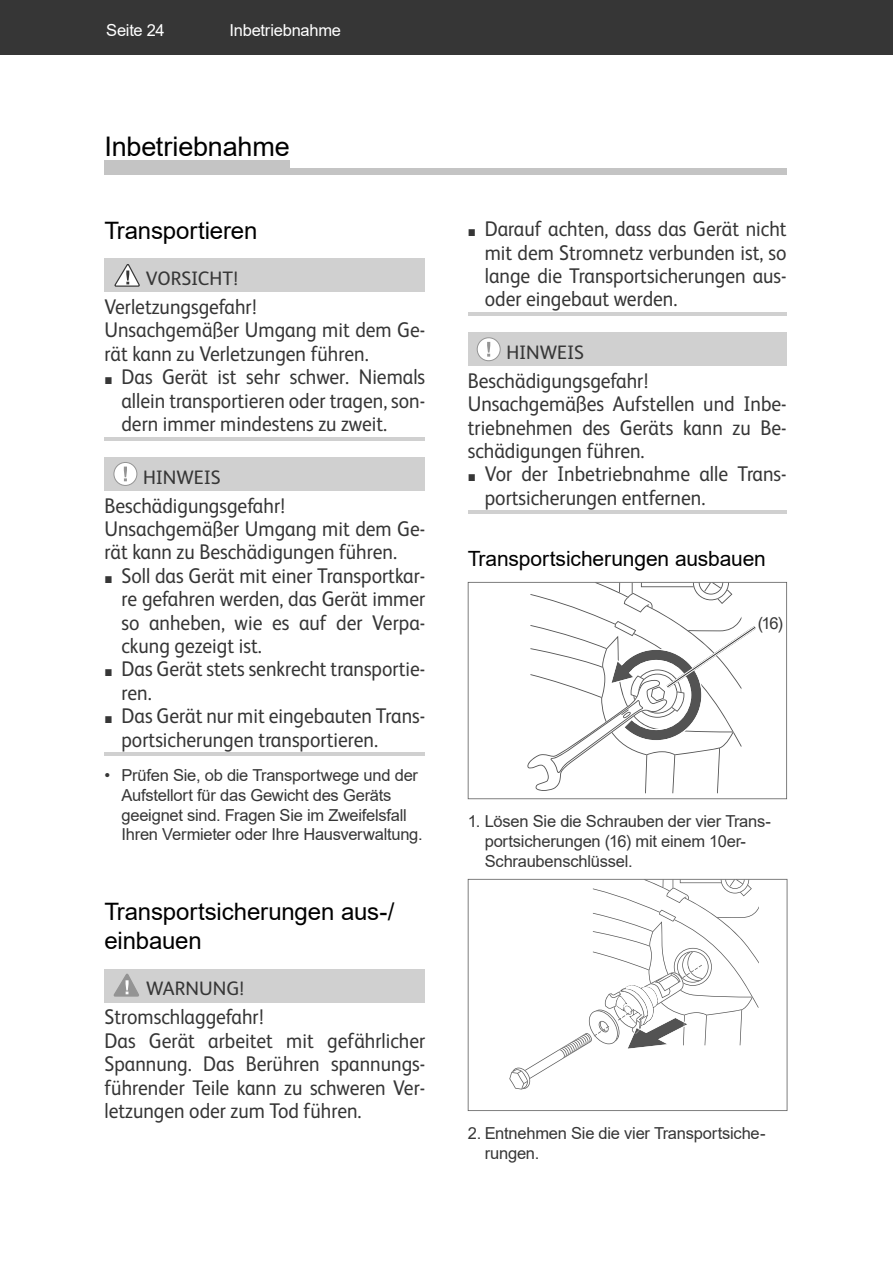
<style>
.page{position:relative;width:893px;height:1263px;background:#fff}
.page>*{position:absolute;margin:0;border:0;box-sizing:border-box;transform-origin:0 0}
.t1{font:27px "Arial";letter-spacing:-.01em;color:#000}
.t2{font:24px/28.8px "Arial";letter-spacing:-.005em;color:#000}
.t3{font:21.3px/23.4px "FS Albert";color:#363636;scale:.92 1}
.t4{font:21px "Arial";letter-spacing:-.005em;color:#000}
.t5{font:19.5px "FS Albert";color:#363636}
.t6{font:16.5px/19.8px "Arial";letter-spacing:-.015em;color:#363636}
.t7{font:16.5px "Arial";letter-spacing:-.015em;color:#fff}
.s1{font-family:"Arial";font-size:14.7px}
</style>
<div class="page">
<div style="left:0;top:0;width:893px;height:54px;background:#363636"></div>
<div style="left:104px;top:161px;width:186px;height:12px;background:#c4c4c4"></div>
<div style="left:104px;top:168px;width:683px;height:6px;background:#c4c4c4"></div>
<div style="left:104px;top:259px;width:321px;height:33px;background:#d0d0d0"></div>
<hr style="left:104px;top:437px;width:321px;height:3px;background:#d0d0d0">
<div style="left:104px;top:457px;width:321px;height:33px;background:#d0d0d0"></div>
<hr style="left:104px;top:753px;width:321px;height:3px;background:#d0d0d0">
<div style="left:104px;top:969px;width:321px;height:33px;background:#d0d0d0"></div>
<svg style="left:115px;top:264px;width:25px;height:23px"></svg>
<div style="left:114px;top:462px;width:23px;height:23px;background:#fff;border-radius:50%"></div>
<div style="left:114px;top:462px;width:23px;height:24px;border:1px solid #949494;border-radius:50%"></div>
<svg style="left:124px;top:467px;width:3px;height:14px"></svg>
<svg style="left:114px;top:973px;width:25px;height:24px"></svg>
<hr style="left:468px;top:312px;width:319px;height:3px;background:#d0d0d0">
<div style="left:468px;top:332px;width:319px;height:33px;background:#d0d0d0"></div>
<hr style="left:468px;top:511px;width:319px;height:3px;background:#d0d0d0">
<div style="left:477px;top:338px;width:23px;height:23px;background:#fff;border-radius:50%"></div>
<div style="left:477px;top:338px;width:23px;height:23px;border:1px solid #949494;border-radius:50%"></div>
<svg style="left:487px;top:342px;width:3px;height:15px"></svg>
<svg style="left:468px;top:582px;width:319px;height:217px"></svg>
<svg style="left:527px;top:583px;width:229px;height:210px"></svg>
<svg style="left:468px;top:879px;width:319px;height:232px"></svg>
<img style="left:616px;top:985px;width:42px;height:41px">
<p class="t7" style="left:106px;top:21px;width:60px">Seite 24</p>
<p class="t7" style="left:230px;top:21px;width:113px">Inbetriebnahme</p>
<p class="t1" style="left:104px;top:131px;width:187px">Inbetriebnahme</p>
<p class="t2" style="left:104px;top:216px;width:154px">Transportieren</p>
<p class="t5" style="left:146px;top:271px;width:93px">VORSICHT!</p>
<p class="t3" style="left:104px;top:297px;width:350px">Verletzungsgefahr!<br>Unsachgemäßer Umgang mit dem Ge&shy;rät kann zu Verletzungen führen.</p>
<p class="t3" style="left:121px;top:367px;width:332px;text-align:justify;text-indent:-17px"><span class="s1">■</span> Das Gerät ist sehr schwer. Niemals allein transportieren oder tragen, son&shy;dern immer mindestens zu zweit.</p>
<p class="t5" style="left:143px;top:470px;width:79px">HINWEIS</p>
<p class="t3" style="left:104px;top:495px;width:350px">Beschädigungsgefahr!<br>Unsachgemäßer Umgang mit dem Ge&shy;rät kann zu Beschädigungen führen.</p>
<p class="t3" style="left:121px;top:565px;width:332px;text-align:justify;text-indent:-17px"><span class="s1">■</span> Soll das Gerät mit einer Transportkar&shy;re gefahren werden, das Gerät immer so anheben, wie es auf der Verpa&shy;ckung gezeigt ist.</p>
<p class="t3" style="left:121px;top:659px;width:332px;text-indent:-17px"><span class="s1">■</span> Das Gerät stets senkrecht transportie&shy;ren.</p>
<p class="t3" style="left:121px;top:706px;width:332px;text-indent:-17px"><span class="s1">■</span> Das Gerät nur mit eingebauten Trans&shy;portsicherungen transportieren.</p>
<p class="t6" style="left:121px;top:765px;width:303px;text-indent:-17px">• Prüfen Sie, ob die Transportwege und der Aufstellort für das Gewicht des Geräts geeignet sind. Fragen Sie im Zweifelsfall Ihren Vermieter oder Ihre Hausverwaltung.</p>
<p class="t2" style="left:104px;top:897px;width:291px">Transportsicherungen aus-/ einbauen</p>
<p class="t5" style="left:146px;top:981px;width:99px">WARNUNG!</p>
<p class="t3" style="left:104px;top:1007px;width:350px">Stromschlaggefahr!<br>Das Gerät arbeitet mit gefährlicher<br>Spannung. Das Berühren spannungs&shy;führender Teile kann zu schweren Ver&shy;letzungen oder zum Tod führen.</p>
<p class="t3" style="left:485px;top:219px;width:330px;text-align:justify;text-indent:-17px"><span class="s1">■</span> Darauf achten, dass das Gerät nicht mit dem Stromnetz verbunden ist, so lange die Transportsicherungen aus&shy;oder eingebaut werden.</p>
<p class="t5" style="left:506px;top:345px;width:79px">HINWEIS</p>
<p class="t3" style="left:468px;top:371px;width:348px">Beschädigungsgefahr!<br>Unsachgemäßes Aufstellen und Inbe&shy;triebnehmen des Geräts kann zu Be&shy;schädigungen führen.</p>
<p class="t3" style="left:485px;top:464px;width:330px;text-indent:-17px"><span class="s1">■</span> Vor der Inbetriebnahme alle Trans&shy;portsicherungen entfernen.</p>
<p class="t4" style="left:468px;top:547px;width:300px">Transportsicherungen ausbauen</p>
<p class="t6" style="left:758px;top:613px;width:26px">(16)</p>
<p class="t6" style="left:485px;top:812px;width:288px;text-indent:-17px">1. Lösen Sie die Schrauben der vier Trans&shy;portsicherungen (16) mit einem 10er-<br>Schrauben schlüssel.</p>
<p class="t6" style="left:485px;top:1124px;width:282px;text-indent:-17px">2. Entnehmen Sie die vier Transportsiche&shy;rungen.</p>
</div>
